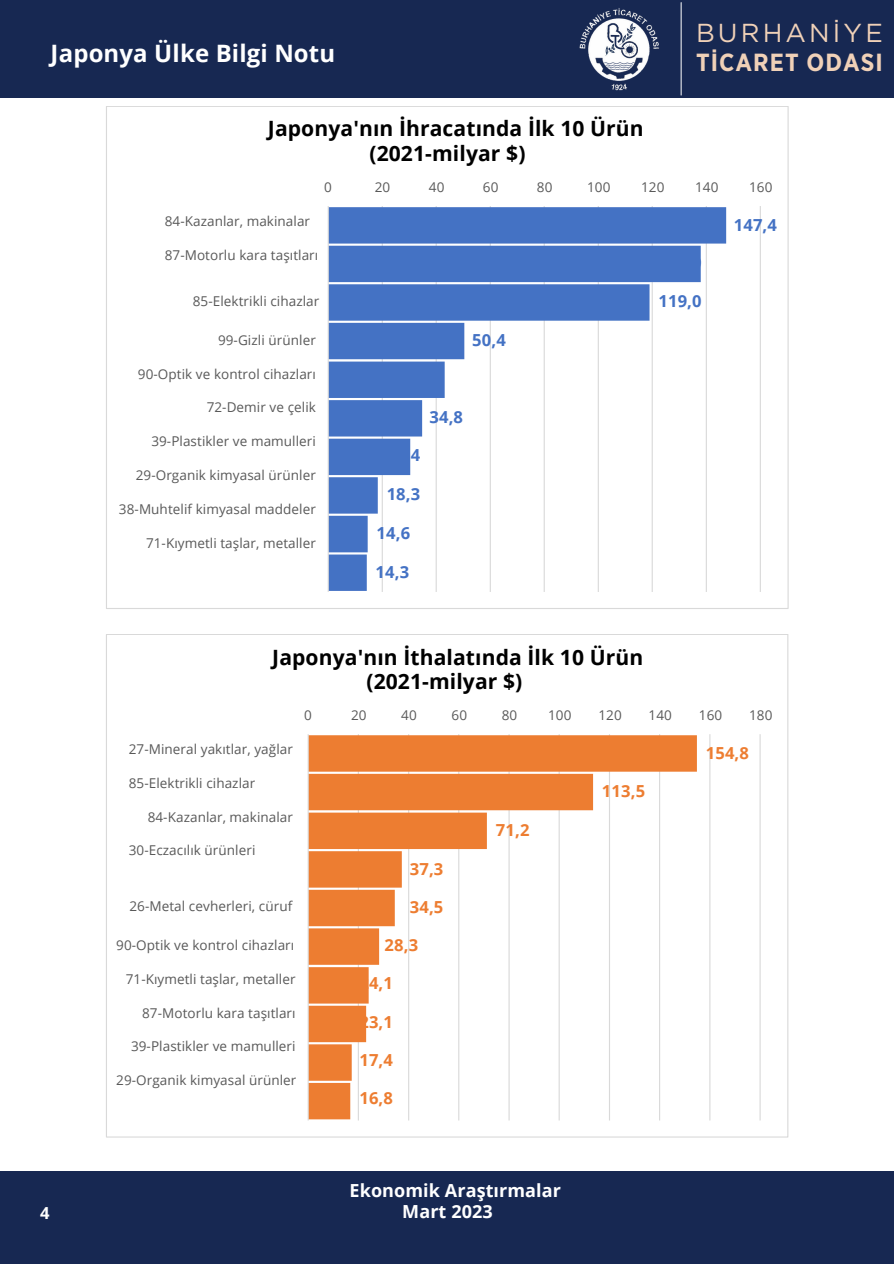
<style>
.page{position:relative;width:894px;height:1264px;background:#fff}
.page>*{position:absolute;margin:0;border:0;box-sizing:border-box;transform-origin:0 0}
.t1{font:25.95px "Gotham";letter-spacing:.12em;color:#f0d1b8}
.t2{font:700 24.75px "Gotham Narrow";letter-spacing:.045em;color:#f0d1b8}
.t3{font:700 24px "Open Sans";letter-spacing:.005em;color:#fff}
.t4{font:700 21px/24.8px "Open Sans";letter-spacing:.005em;color:#000}
.t5{font:700 18px/21.5px "Open Sans";letter-spacing:.005em;color:#fff}
.t6{font:700 16.65px "Open Sans";color:#4472c4}
.t7{font:700 16.5px "Open Sans";letter-spacing:.01em;color:#ed7d31}
.t8{font:700 16.5px "Open Sans";letter-spacing:.01em;color:#4472c4}
.t9{font:700 16.5px "Open Sans";color:#fff}
.t10{font:13.5px "Open Sans";letter-spacing:.005em;color:#595959}
</style>
<div class="page">
<hr style="left:358px;top:734px;width:1px;height:386px;background:#d9d9d9">
<hr style="left:408px;top:734px;width:1px;height:386px;background:#d9d9d9">
<hr style="left:458px;top:734px;width:1px;height:386px;background:#d9d9d9">
<hr style="left:508px;top:734px;width:1px;height:386px;background:#d9d9d9">
<hr style="left:558px;top:734px;width:1px;height:386px;background:#d9d9d9">
<hr style="left:608px;top:734px;width:2px;height:386px;background:#d9d9d9">
<hr style="left:658px;top:734px;width:2px;height:386px;background:#d9d9d9">
<hr style="left:709px;top:734px;width:1px;height:386px;background:#d9d9d9">
<hr style="left:759px;top:734px;width:1px;height:386px;background:#d9d9d9">
<svg style="left:308px;top:735px;width:388px;height:384px"></svg>
<hr style="left:307px;top:734px;width:1px;height:386px;background:#d9d9d9">
<div style="left:0;top:1171px;width:893px;height:92px;background:#172852"></div>
<div style="left:0;top:0;width:893px;height:98px;background:#172852"></div>
<hr style="left:381px;top:206px;width:2px;height:386px;background:#d9d9d9">
<hr style="left:435px;top:206px;width:1px;height:386px;background:#d9d9d9">
<hr style="left:489px;top:206px;width:1px;height:386px;background:#d9d9d9">
<hr style="left:543px;top:206px;width:1px;height:386px;background:#d9d9d9">
<hr style="left:597px;top:206px;width:1px;height:386px;background:#d9d9d9">
<hr style="left:651px;top:206px;width:1px;height:386px;background:#d9d9d9">
<hr style="left:705px;top:206px;width:1px;height:386px;background:#d9d9d9">
<hr style="left:759px;top:206px;width:1px;height:386px;background:#d9d9d9">
<svg style="left:329px;top:207px;width:397px;height:384px"></svg>
<hr style="left:327px;top:206px;width:2px;height:386px;background:#d9d9d9">
<hr style="left:680px;top:3px;width:1px;height:92px;background:#fff">
<img style="left:579px;top:8px;width:80px;height:83px">
<h3 class="t3" style="left:51px;top:37px;width:286px">Japonya Ülke Bilgi Notu</h3>
<h1 class="t1" style="left:695px;top:21px;width:188px">BURHANİYE</h1>
<h2 class="t2" style="left:695px;top:51px;width:188px">TİCARET ODASI</h2>
<h3 class="t4" style="left:369px;top:116px;width:276px;text-indent:-101px">Japonya'nın İhracatında İlk 10 Ürün (2021-milyar $)</h3>
<p class="t10" style="left:324px;top:178px;width:9px">0</p>
<p class="t10" style="left:374px;top:177px;width:17px">20</p>
<p class="t10" style="left:428px;top:177px;width:17px">40</p>
<p class="t10" style="left:482px;top:177px;width:17px">60</p>
<p class="t10" style="left:536px;top:177px;width:17px">80</p>
<p class="t10" style="left:587px;top:177px;width:25px">100</p>
<p class="t10" style="left:641px;top:177px;width:25px">120</p>
<p class="t10" style="left:695px;top:177px;width:25px">140</p>
<p class="t10" style="left:748px;top:177px;width:25px">160</p>
<p class="t10" style="left:165px;top:211px;width:147px">84-Kazanlar, makinalar</p>
<p class="t10" style="left:165px;top:245px;width:155px">87-Motorlu kara taşıtları</p>
<p class="t8" style="left:733px;top:213px;width:45px">147,4</p>
<p class="t10" style="left:193px;top:291px;width:128px">85-Elektrikli cihazlar</p>
<p class="t10" style="left:218px;top:330px;width:99px">99-Gizli ürünler</p>
<p class="t10" style="left:138px;top:364px;width:179px">90-Optik ve kontrol cihazları</p>
<p class="t10" style="left:207px;top:398px;width:111px">72-Demir ve çelik</p>
<p class="t10" style="left:151px;top:432px;width:166px">39-Plastikler ve mamulleri</p>
<p class="t10" style="left:136px;top:465px;width:182px">29-Organik kimyasal ürünler</p>
<p class="t10" style="left:119px;top:499px;width:198px">38-Muhtelif kimyasal maddeler</p>
<p class="t10" style="left:146px;top:533px;width:171px">71-Kıymetli taşlar, metaller</p>
<p class="t8" style="left:472px;top:329px;width:35px">50,4</p>
<p class="t8" style="left:429px;top:405px;width:35px">34,8</p>
<p class="t8" style="left:386px;top:482px;width:35px">18,3</p>
<p class="t6" style="left:376px;top:521px;width:35px">14,6</p>
<p class="t8" style="left:375px;top:560px;width:35px">14,3</p>
<p class="t8" style="left:658px;top:289px;width:45px">119,0</p>
<h3 class="t4" style="left:366px;top:644px;width:278px;text-indent:-94px">Japonya'nın İthalatında İlk 10 Ürün (2021-milyar $)</h3>
<p class="t10" style="left:304px;top:705px;width:9px">0</p>
<p class="t10" style="left:351px;top:705px;width:17px">20</p>
<p class="t10" style="left:401px;top:705px;width:17px">40</p>
<p class="t10" style="left:451px;top:705px;width:17px">60</p>
<p class="t10" style="left:501px;top:705px;width:17px">80</p>
<p class="t10" style="left:548px;top:705px;width:25px">100</p>
<p class="t10" style="left:598px;top:705px;width:25px">120</p>
<p class="t10" style="left:648px;top:705px;width:25px">140</p>
<p class="t10" style="left:698px;top:705px;width:25px">160</p>
<p class="t10" style="left:748px;top:705px;width:25px">180</p>
<p class="t9" style="left:40px;top:1201px;width:11px">4</p>
<p class="t10" style="left:129px;top:739px;width:166px">27-Mineral yakıtlar, yağlar</p>
<p class="t10" style="left:129px;top:773px;width:128px">85-Elektrikli cihazlar</p>
<p class="t10" style="left:148px;top:807px;width:147px">84-Kazanlar, makinalar</p>
<p class="t10" style="left:129px;top:841px;width:128px">30-Eczacılık ürünleri</p>
<p class="t10" style="left:129px;top:896px;width:164px">26-Metal cevherleri, cüruf</p>
<p class="t10" style="left:116px;top:935px;width:179px">90-Optik ve kontrol cihazları</p>
<p class="t10" style="left:126px;top:969px;width:171px">71-Kıymetli taşlar, metaller</p>
<p class="t10" style="left:142px;top:1003px;width:155px">87-Motorlu kara taşıtları</p>
<p class="t10" style="left:131px;top:1037px;width:166px">39-Plastikler ve mamulleri</p>
<p class="t10" style="left:116px;top:1070px;width:182px">29-Organik kimyasal ürünler</p>
<p class="t7" style="left:409px;top:857px;width:35px">37,3</p>
<p class="t7" style="left:409px;top:895px;width:35px">34,5</p>
<p class="t7" style="left:384px;top:933px;width:35px">28,3</p>
<p class="t7" style="left:359px;top:971px;width:35px">24,1</p>
<p class="t7" style="left:359px;top:1010px;width:35px">23,1</p>
<p class="t7" style="left:359px;top:1048px;width:35px">17,4</p>
<p class="t7" style="left:359px;top:1086px;width:35px">16,8</p>
<p class="t7" style="left:495px;top:818px;width:35px">71,2</p>
<h3 class="t5" style="left:402px;top:1179px;width:160px;text-indent:-53px">Ekonomik Araştırmalar<br>Mart 2023</h3>
<p class="t7" style="left:601px;top:779px;width:45px">113,5</p>
<p class="t7" style="left:705px;top:741px;width:45px">154,8</p>
</div>
